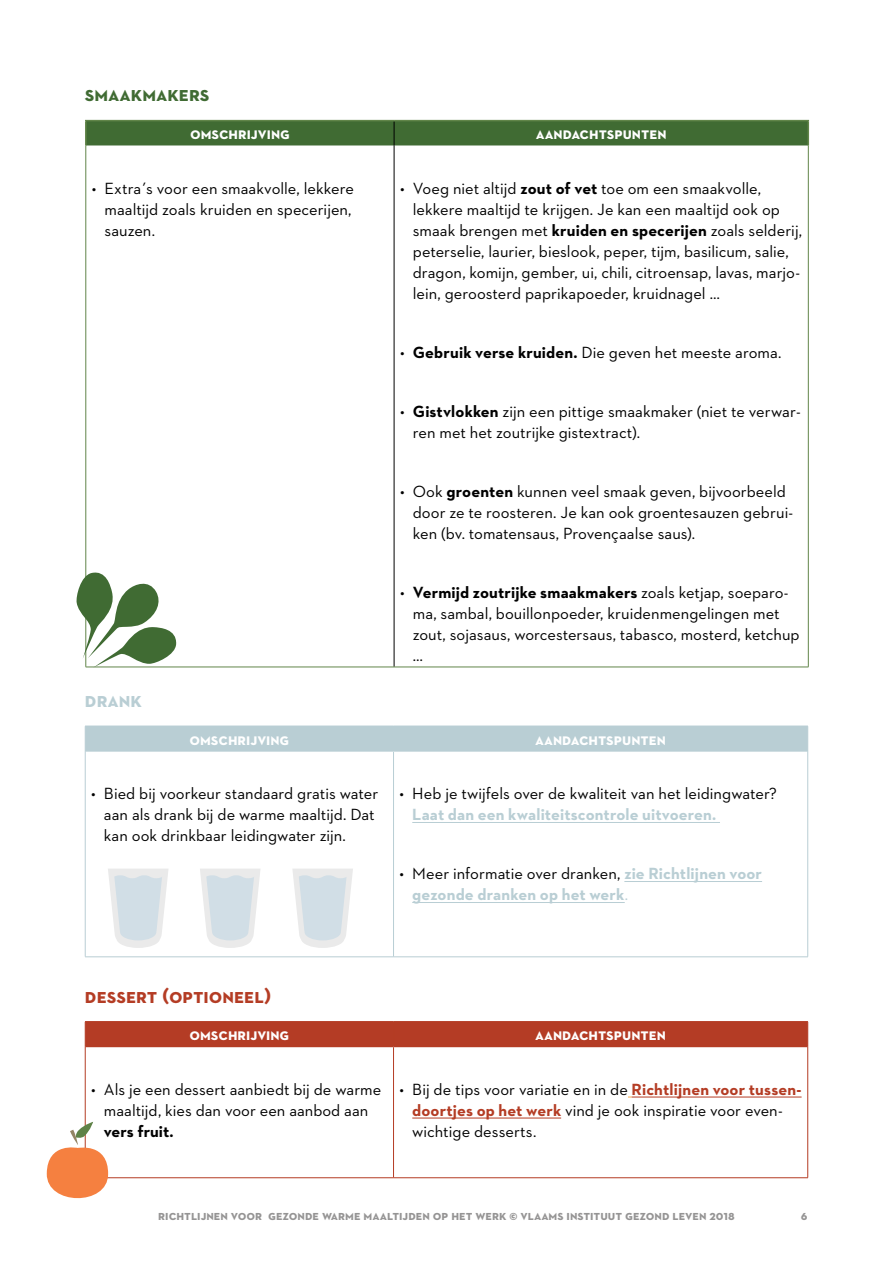
<style>
.page{position:relative;width:893px;height:1263px;background:#fff}
.page>*{position:absolute;margin:0;border:0;box-sizing:border-box;transform-origin:0 0}
.t1{font:700 21px "Neutraface 2 Text";color:#b43c24}
.t2{font:700 21px "Neutraface 2 Text";color:#406b33}
.t3{font:700 21px "Neutraface 2 Text";color:#b9ced4}
.t4{font:16.5px/21px "Neutraface 2 Text";color:#000}
.t5{font:700 16.5px/21px "Neutraface 2 Text";letter-spacing:.01em;color:#b9ced4}
.t6{font:700 16.5px "Neutraface 2 Text";color:#fff}
.t7{font:700 16.5px "Neutraface 2 Text";color:#000}
.t8{font:700 13.5px "Neutraface 2 Text";color:#959494}
.s1{font-weight:700}
.s2{font-weight:400;color:#000}
.s3{font-weight:400}
.s4{font-weight:700;color:#b43c24}
</style>
<div class="page">
<div style="left:87px;top:121px;width:720px;height:24px;background:#406b33"></div>
<hr style="left:394px;top:145px;width:1px;height:522px;background:#000">
<hr style="left:85px;top:120px;width:309px;height:1px;background:#618549">
<hr style="left:85px;top:121px;width:2px;height:24px;background:#618549">
<hr style="left:394px;top:120px;width:415px;height:1px;background:#618549">
<hr style="left:807px;top:121px;width:2px;height:24px;background:#618549">
<hr style="left:86px;top:145px;width:1px;height:522px;background:#618549">
<hr style="left:808px;top:145px;width:1px;height:522px;background:#618549">
<hr style="left:86px;top:667px;width:308px;height:1px;background:#618549">
<hr style="left:394px;top:667px;width:414px;height:1px;background:#618549">
<svg style="left:76px;top:570px;width:101px;height:98px"></svg>
<hr style="left:85px;top:751px;width:1px;height:206px;background:#b9ced4">
<hr style="left:85px;top:956px;width:308px;height:1px;background:#b9ced4">
<hr style="left:393px;top:752px;width:1px;height:205px;background:#b9ced4">
<hr style="left:807px;top:751px;width:1px;height:206px;background:#b9ced4">
<hr style="left:393px;top:956px;width:415px;height:1px;background:#b9ced4">
<div style="left:85px;top:726px;width:723px;height:25px;background:#b9ced4"></div>
<hr style="left:85px;top:750px;width:308px;height:2px;background:#b9ced4">
<hr style="left:393px;top:750px;width:414px;height:2px;background:#b9ced4">
<hr style="left:412px;top:822px;width:308px;height:1px;background:#b9ced4">
<hr style="left:624px;top:881px;width:138px;height:1px;background:#b9ced4">
<hr style="left:412px;top:902px;width:213px;height:1px;background:#b9ced4">
<hr style="left:393px;top:1047px;width:1px;height:130px;background:#b43c24">
<hr style="left:85px;top:1046px;width:1px;height:131px;background:#b43c24">
<hr style="left:807px;top:1046px;width:1px;height:131px;background:#b43c24">
<hr style="left:85px;top:1177px;width:308px;height:1px;background:#b43c24">
<hr style="left:393px;top:1177px;width:415px;height:1px;background:#b43c24">
<div style="left:85px;top:1021px;width:723px;height:25px;background:#b43c25"></div>
<hr style="left:85px;top:1046px;width:308px;height:1px;background:#b43c24">
<hr style="left:393px;top:1046px;width:414px;height:1px;background:#b43c24">
<hr style="left:632px;top:1097px;width:170px;height:1px;background:#b43c24">
<hr style="left:412px;top:1118px;width:149px;height:1px;background:#b43c24">
<svg style="left:108px;top:869px;width:60px;height:79px"></svg>
<svg style="left:200px;top:869px;width:60px;height:79px"></svg>
<svg style="left:292px;top:869px;width:61px;height:79px"></svg>
<svg style="left:46px;top:1122px;width:62px;height:77px"></svg>
<p class="t2" style="left:85px;top:81px;width:126px">smaakmakers</p>
<p class="t6" style="left:190px;top:123px;width:101px">omschrijving</p>
<p class="t6" style="left:536px;top:123px;width:132px">aandachtspunten</p>
<p class="t4" style="left:105px;top:178px;width:251px;text-indent:-13px">• Extra´s voor een smaakvolle, lekkere maaltijd zoals kruiden en specerijen, sauzen.</p>
<p class="t4" style="left:413px;top:178px;width:391px;text-indent:-13px">• Voeg niet altijd <span class="s1">zout of vet</span> toe om een smaakvolle, lekkere maaltijd te krijgen. Je kan een maaltijd ook op smaak brengen met <span class="s1">kruiden en specerijen</span> zoals selderij, peterselie, laurier, bieslook, peper, tijm, basilicum, salie, dragon, komijn, gember, ui, chili, citroensap, lavas, marjo&shy;lein, geroosterd paprikapoeder, kruidnagel …</p>
<p class="t4" style="left:400px;top:342px;width:383px">• <span class="s1">Gebruik verse kruiden.</span> Die geven het meeste aroma.</p>
<p class="t4" style="left:413px;top:401px;width:389px;text-indent:-13px">• <span class="s1">Gistvlokken</span> zijn een pittige smaakmaker (niet te verwar&shy;ren met het zoutrijke gistextract).</p>
<p class="t4" style="left:413px;top:481px;width:382px;text-indent:-13px">• Ook <span class="s1">groenten</span> kunnen veel smaak geven, bijvoorbeeld door ze te roosteren. Je kan ook groentesauzen gebrui&shy;ken (bv. tomatensaus, Provençaalse saus).</p>
<p class="t3" style="left:85px;top:687px;width:59px">drank</p>
<p class="t4" style="left:413px;top:582px;width:388px;text-indent:-13px">• <span class="s1">Vermijd zoutrijke smaakmakers</span> zoals ketjap, soeparo&shy;ma, sambal, bouillonpoeder, kruidenmengelingen met zout, sojasaus, worcestersaus, tabasco, mosterd, ketchup …</p>
<p class="t6" style="left:189px;top:729px;width:101px">omschrijving</p>
<p class="t6" style="left:535px;top:729px;width:132px">aandachtspunten</p>
<p class="t4" style="left:104px;top:783px;width:276px;text-indent:-13px">• Bied bij voorkeur standaard gratis water aan als drank bij de warme maaltijd. Dat kan ook drinkbaar leidingwater zijn.</p>
<p class="t4" style="left:399px;top:783px;width:379px">• Heb je twijfels over de kwaliteit van het leidingwater?</p>
<p class="t5" style="left:412px;top:804px;width:306px">Laat dan een kwaliteitscontrole uitvoeren.</p>
<p class="t1" style="left:85px;top:982px;width:188px">dessert (optioneel)</p>
<p class="t5" style="left:412px;top:863px;width:351px;text-indent:-13px"><span class="s2">• Meer informatie over dranken,</span> zie Richtlijnen voor gezonde dranken op het werk<span class="s3">.</span></p>
<p class="t6" style="left:189px;top:1024px;width:101px">omschrijving</p>
<p class="t6" style="left:535px;top:1024px;width:132px">aandachtspunten</p>
<p class="t4" style="left:91px;top:1078px;width:291px;text-align:center">• Als je een dessert aanbiedt bij de warme maaltijd, kies dan voor een aanbod aan</p>
<p class="t7" style="left:104px;top:1121px;width:71px">vers fruit.</p>
<p class="t4" style="left:412px;top:1078px;width:391px;text-indent:-13px">• Bij de tips voor variatie en in de <span class="s4">Richtlijnen voor tussen&shy;doortjes op het werk</span> vind je ook inspiratie voor even&shy;wichtige desserts.</p>
<p class="t8" style="left:158px;top:1207px;width:578px">richtlijnen voor gezonde warme maaltijden op het werk © vlaams instituut gezond leven 2018</p>
<p class="t8" style="left:801px;top:1207px;width:8px">6</p>
</div>
